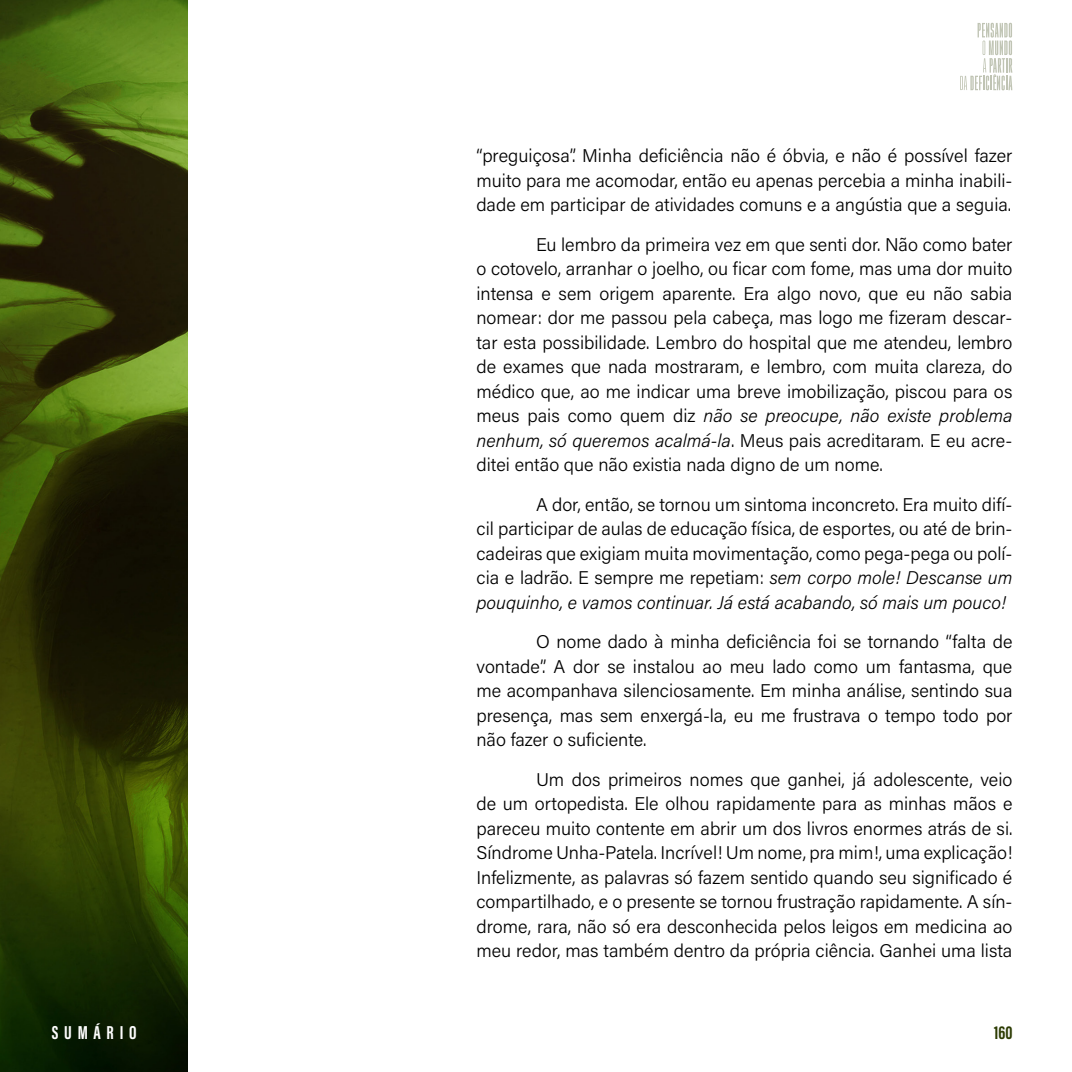
<style>
.page{position:relative;width:1072px;height:1072px;background:#fff}
.page>*{position:absolute;margin:0;border:0;box-sizing:border-box;transform-origin:0 0}
.t1{font:700 19.25px "Acumin Pro Extra Cond";letter-spacing:.3em;color:#fff}
.t2{font:700 19.25px "Acumin Pro Extra Cond";color:#2d3c04}
.t3{font:300 18.38px/24.5px "Acumin Pro";color:#000;text-align:justify}
.s1{font-style:italic}
</style>
<div class="page">
<img style="left:0;top:0;width:188px;height:1071px">
<svg style="left:960px;top:23px;width:52px;height:67px"></svg>
<p class="t3" style="left:476px;top:143px;width:537px">“preguiçosa”. Minha deficiência não é óbvia, e não é possível fazer muito para me acomodar, então eu apenas percebia a minha inabili&shy;dade em participar de atividades comuns e a angústia que a seguia.</p>
<p class="t3" style="left:476px;top:231px;width:537px;text-indent:60px">Eu lembro da primeira vez em que senti dor. Não como bater o cotovelo, arranhar o joelho, ou ficar com fome, mas uma dor muito intensa e sem origem aparente. Era algo novo, que eu não sabia nomear: dor me passou pela cabeça, mas logo me fizeram descar&shy;tar esta possibilidade. Lembro do hospital que me atendeu, lembro de exames que nada mostraram, e lembro, com muita clareza, do médico que, ao me indicar uma breve imobilização, piscou para os meus pais como quem diz <span class="s1">não se preocupe, não existe problema nenhum, só queremos acalmá-la</span>. Meus pais acreditaram. E eu acre&shy;ditei então que não existia nada digno de um nome.</p>
<p class="t3" style="left:476px;top:491px;width:537px;text-indent:60px">A dor, então, se tornou um sintoma inconcreto. Era muito difí&shy;cil participar de aulas de educação física, de esportes, ou até de brin&shy;cadeiras que exigiam muita movimentação, como pega-pega ou polí&shy;cia e ladrão. E sempre me repetiam: <span class="s1">sem corpo mole! Descanse um pouquinho, e vamos continuar. Já está acabando, só mais um pouco!</span></p>
<p class="t3" style="left:476px;top:628px;width:537px;text-indent:60px">O nome dado à minha deficiência foi se tornando “falta de vontade”. A dor se instalou ao meu lado como um fantasma, que me acompanhava silenciosamente. Em minha análise, sentindo sua presença, mas sem enxergá-la, eu me frustrava o tempo todo por não fazer o suficiente.</p>
<p class="t3" style="left:476px;top:766px;width:537px;text-indent:60px">Um dos primeiros nomes que ganhei, já adolescente, veio de um ortopedista. Ele olhou rapidamente para as minhas mãos e pareceu muito contente em abrir um dos livros enormes atrás de si.<br>Síndrome Unha-Patela. Incrível! Um nome, pra mim!, uma explicação!<br>Infelizmente, as palavras só fazem sentido quando seu significado é compartilhado, e o presente se tornou frustração rapidamente. A sín&shy;drome, rara, não só era desconhecida pelos leigos em medicina ao meu redor, mas também dentro da própria ciência. Ganhei uma lista</p>
<p class="t1" style="left:52px;top:1020px;width:86px">SUMÁRIO</p>
<p class="t2" style="left:994px;top:1020px;width:20px">160</p>
</div>
